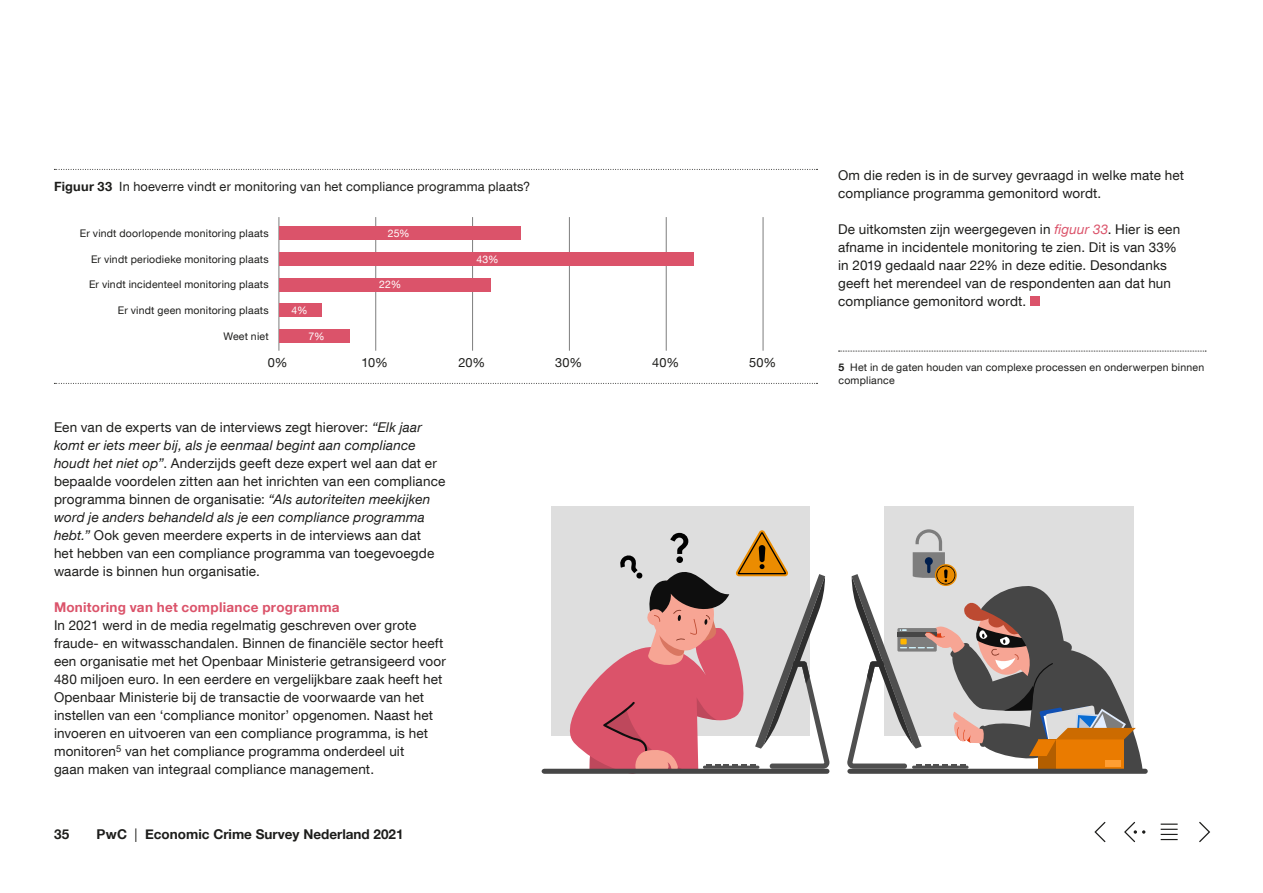
<style>
.page{position:relative;width:1263px;height:893px;background:#fff}
.page>*{position:absolute;margin:0;border:0;box-sizing:border-box;transform-origin:0 0}
.t1{font:13.5px/18px "Helvetica Neue LT Com";letter-spacing:.01em;color:#1d1d1b}
.t2{font:700 13.5px "Helvetica Neue";color:#1d1d1b}
.t3{font:700 13.5px "Helvetica Neue LT Com";letter-spacing:.02em;color:#db536a}
.t4{font:700 13.5px "Helvetica Neue LT Com";color:#1d1d1b}
.t5{font:12.75px "Helvetica Neue LT Com";letter-spacing:.015em;color:#1d1d1b}
.t6{font:10.5px/13.5px "Helvetica Neue LT Com";letter-spacing:.02em;color:#1d1d1b}
.t7{font:10.5px "Helvetica Neue LT Com";color:#fff}
.s1{font-weight:700}
.s2{font-style:italic}
.s3{font-family:"Helvetica Neue LT Com"}
.s4{font-family:"Helvetica Neue LT Com";font-weight:400}
.s5{font-style:italic;color:#db536a}
</style>
<div class="page">
<svg style="left:1161px;top:823px;width:16px;height:17px"></svg>
<svg style="left:1124px;top:822px;width:21px;height:20px"></svg>
<svg style="left:1094px;top:822px;width:11px;height:20px"></svg>
<svg style="left:1199px;top:822px;width:11px;height:20px"></svg>
<div style="left:1030px;top:297px;width:9px;height:9px;background:#db536a"></div>
<hr style="left:279px;top:217px;width:1px;height:134px;background:#7d7d7d">
<hr style="left:375px;top:217px;width:1px;height:134px;background:#7d7d7d">
<hr style="left:472px;top:217px;width:1px;height:134px;background:#7d7d7d">
<hr style="left:569px;top:217px;width:1px;height:134px;background:#7d7d7d">
<hr style="left:666px;top:217px;width:1px;height:134px;background:#7d7d7d">
<hr style="left:763px;top:217px;width:1px;height:134px;background:#7d7d7d">
<div style="left:279px;top:227px;width:242px;height:13px;background:#db536a"></div>
<div style="left:279px;top:278px;width:212px;height:13px;background:#db536a"></div>
<div style="left:279px;top:252px;width:415px;height:14px;background:#db536a"></div>
<div style="left:279px;top:304px;width:43px;height:13px;background:#db536a"></div>
<div style="left:279px;top:329px;width:71px;height:14px;background:#db536a"></div>
<svg style="left:54px;top:169px;width:763px;height:1px"></svg>
<svg style="left:54px;top:383px;width:763px;height:1px"></svg>
<svg style="left:838px;top:351px;width:368px;height:1px"></svg>
<div style="left:551px;top:506px;width:259px;height:229px;background:#dedede"></div>
<div style="left:884px;top:506px;width:249px;height:229px;background:#dedede"></div>
<div style="left:847px;top:769px;width:301px;height:5px;background:#464646;border-radius:3px"></div>
<div style="left:542px;top:769px;width:287px;height:5px;background:#464646;border-radius:3px"></div>
<svg style="left:554px;top:530px;width:276px;height:244px"></svg>
<svg style="left:847px;top:529px;width:296px;height:241px"></svg>
<p class="t5" style="left:54px;top:179px;width:478px"><span class="s1">Figuur 33</span> In hoeverre vindt er monitoring van het compliance programma plaats?</p>
<p class="t6" style="left:80px;top:226px;width:190px">Er vindt doorlopende monitoring plaats</p>
<p class="t7" style="left:388px;top:227px;width:23px">25%</p>
<p class="t6" style="left:91px;top:252px;width:179px">Er vindt periodieke monitoring plaats</p>
<p class="t7" style="left:476px;top:253px;width:24px">43%</p>
<p class="t6" style="left:89px;top:278px;width:181px">Er vindt incidenteel monitoring plaats</p>
<p class="t7" style="left:379px;top:278px;width:24px">22%</p>
<p class="t6" style="left:118px;top:303px;width:152px">Er vindt geen monitoring plaats</p>
<p class="t6" style="left:223px;top:329px;width:47px">Weet niet</p>
<p class="t7" style="left:292px;top:304px;width:17px">4%</p>
<p class="t7" style="left:309px;top:329px;width:18px">7%</p>
<p class="t5" style="left:268px;top:354px;width:21px">0%</p>
<p class="t5" style="left:362px;top:354px;width:28px">10%</p>
<p class="t5" style="left:458px;top:354px;width:28px">20%</p>
<p class="t5" style="left:555px;top:354px;width:28px">30%</p>
<p class="t5" style="left:652px;top:354px;width:28px">40%</p>
<p class="t5" style="left:749px;top:354px;width:28px">50%</p>
<p class="t1" style="left:54px;top:418px;width:393px">Een van de experts van de interviews zegt hierover: <span class="s2">“Elk jaar komt er iets meer bij, als je eenmaal begint aan compliance houdt het niet op”</span>. Anderzijds geeft deze expert wel aan dat er bepaalde voordelen zitten aan het inrichten van een compliance programma binnen de organisatie: <span class="s2">“Als autoriteiten meekijken word je anders behandeld als je een compliance programma hebt.”</span> Ook geven meerdere experts in de interviews aan dat<br>het hebben van een compliance programma van toegevoegde waarde is binnen hun organisatie.</p>
<p class="t3" style="left:54px;top:599px;width:287px">Monitoring van het compliance programma</p>
<p class="t1" style="left:54px;top:616px;width:393px">In 2021 werd in de media regelmatig geschreven over grote fraude- en witwasschandalen. Binnen de financiële sector heeft een organisatie met het Openbaar Ministerie getransigeerd voor 480 miljoen euro. In een eerdere en vergelijkbare zaak heeft het Openbaar Ministerie bij de transactie de voorwaarde van het instellen van een ‘compliance monitor’ opgenomen. Naast het invoeren en uitvoeren van een compliance programma, is het monitoren<sup>5</sup> van het compliance programma onderdeel uit<br>gaan maken van integraal compliance management.</p>
<p class="t4" style="left:54px;top:826px;width:17px">35</p>
<p class="t2" style="left:96px;top:824px;width:309px"><span class="s3">PwC</span> <span class="s4">|</span> Economic Crime Survey Nederland 2021</p>
<p class="t1" style="left:838px;top:166px;width:347px">Om die reden is in de survey gevraagd in welke mate het compliance programma gemonitord wordt.</p>
<p class="t1" style="left:838px;top:220px;width:344px">De uitkomsten zijn weergegeven in <span class="s5">figuur 33</span>. Hier is een afname in incidentele monitoring te zien. Dit is van 33% in 2019 gedaald naar 22% in deze editie. Desondanks geeft het merendeel van de respondenten aan dat hun compliance gemonitord wordt.</p>
<p class="t6" style="left:838px;top:360px;width:367px"><span class="s1">5</span> Het in de gaten houden van complexe processen en onderwerpen binnen compliance</p>
</div>
